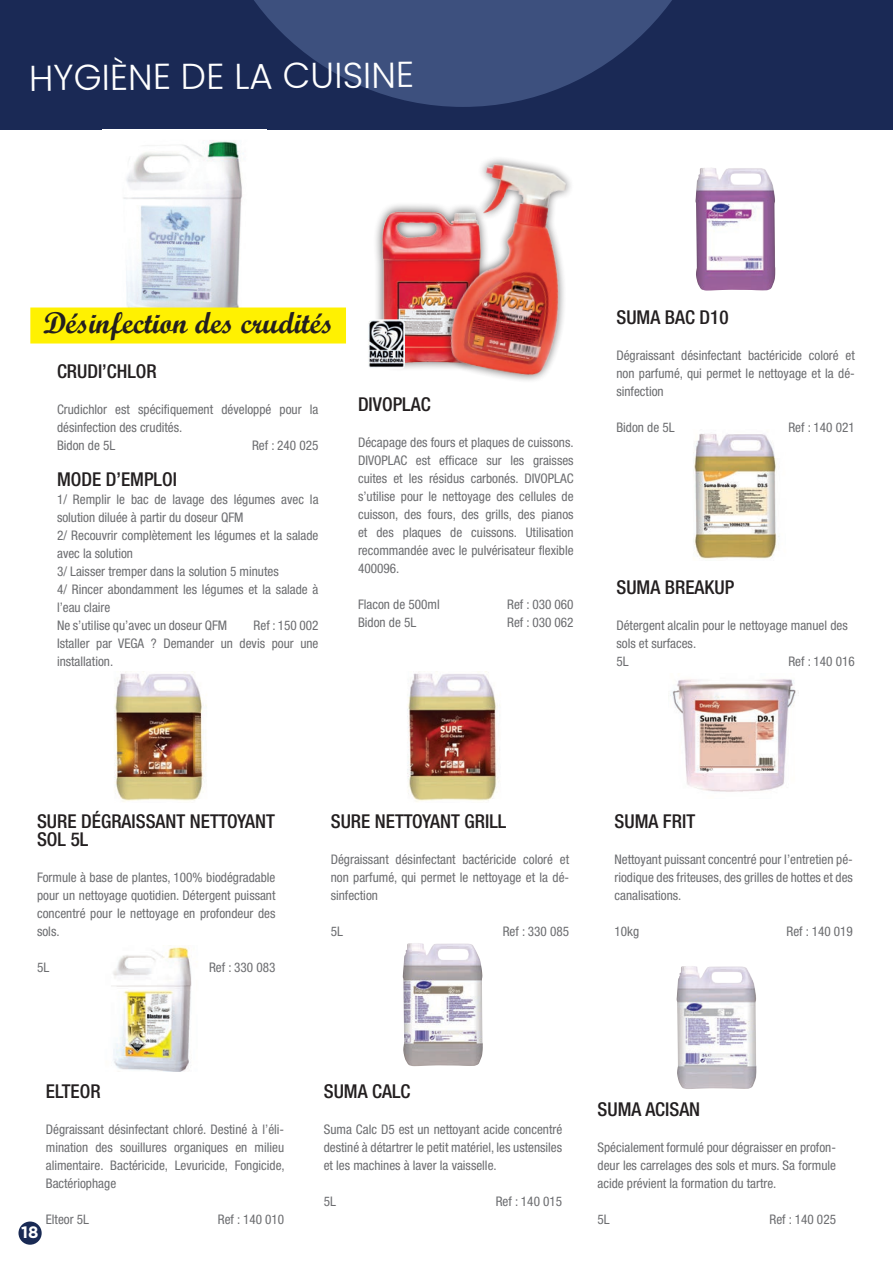
<style>
.page{position:relative;width:893px;height:1263px;background:#fff}
.page>*{position:absolute;margin:0;border:0;box-sizing:border-box;transform-origin:0 0}
.t1{font:300 36px "Poppins";color:#fff}
.t2{font:30px "Script MT Bold";color:#231f20}
.t3{font:500 condensed 19.05px/18px "Helvetica Neue";color:#231f20}
.t4{font:700 16.5px "Gotham";color:#fff}
.t5{font:condensed 13.2px/18px "Helvetica Neue LT Std";color:#6c6d70;text-align:justify}
</style>
<div class="page">
<img style="left:693px;top:433px;width:87px;height:126px">
<img style="left:111px;top:945px;width:81px;height:127px">
<img style="left:676px;top:966px;width:81px;height:123px">
<img style="left:403px;top:943px;width:80px;height:123px">
<img style="left:695px;top:168px;width:80px;height:123px">
<img style="left:114px;top:672px;width:92px;height:130px">
<img style="left:407px;top:672px;width:93px;height:130px">
<img style="left:670px;top:679px;width:129px;height:113px">
<div style="left:0;top:0;width:893px;height:129px;background:#1a2955"></div>
<svg style="left:254px;top:0;width:418px;height:107px;fill:#3d507e"></svg>
<div style="left:18px;top:1221px;width:24px;height:24px;background:#192a54;border-radius:50%"></div>
<img style="left:376px;top:207px;width:47px;height:161px">
<img style="left:423px;top:158px;width:148px;height:223px">
<img style="left:123px;top:140px;width:119px;height:167px">
<div style="left:30px;top:307px;width:316px;height:36px;background:#fff101"></div>
<img style="left:368px;top:311px;width:42px;height:58px">
<h1 class="t1" style="left:29px;top:55px;width:387px">HYGIÈNE DE LA CUISINE</h1>
<h2 class="t2" style="left:43px;top:304px;width:292px">Désinfection des crudités</h2>
<h3 class="t3" style="left:57px;top:362px;width:101px">CRUDI’CHLOR</h3>
<p class="t5" style="left:57px;top:400px;width:263px;text-align:left">Crudichlor est spécifiquement développé pour la désinfection des crudités.<br>Bidon de 5L</p>
<p class="t5" style="left:252px;top:436px;width:68px">Ref : 240 025</p>
<h3 class="t3" style="left:57px;top:470px;width:121px">MODE D’EMPLOI</h3>
<p class="t5" style="left:57px;top:490px;width:263px;text-align:left">1/ Remplir le bac de lavage des légumes avec la solution diluée à partir du doseur QFM<br>2/ Recouvrir complètement les légumes et la salade avec la solution<br>3/ Laisser tremper dans la solution 5 minutes<br>4/ Rincer abondamment les légumes et la salade à l’eau claire<br>Ne s’utilise qu’avec un doseur QFM</p>
<p class="t5" style="left:57px;top:616px;width:263px;text-indent:197px">Ref : 150 002<br>Istaller par VEGA ? Demander un devis pour une installation.</p>
<h3 class="t3" style="left:358px;top:395px;width:74px">DIVOPLAC</h3>
<p class="t5" style="left:358px;top:433px;width:217px">Décapage des fours et plaques de cuissons.<br>DIVOPLAC est efficace sur les graisses cuites et les résidus carbonés. DIVOPLAC s’utilise pour le nettoyage des cellules de cuisson, des fours, des grills, des pianos et des plaques de cuissons. Utilisation recommandée avec le pulvérisateur flexible 400096.</p>
<p class="t5" style="left:358px;top:595px;width:83px">Flacon de 500ml</p>
<p class="t5" style="left:507px;top:595px;width:68px">Ref : 030 060</p>
<p class="t5" style="left:358px;top:613px;width:60px">Bidon de 5L</p>
<p class="t5" style="left:507px;top:613px;width:68px">Ref : 030 062</p>
<h3 class="t3" style="left:616px;top:308px;width:114px">SUMA BAC D10</h3>
<p class="t5" style="left:616px;top:346px;width:240px">Dégraissant désinfectant bactéricide coloré et non parfumé, qui permet le nettoyage et la dé&shy;sinfection</p>
<p class="t5" style="left:616px;top:418px;width:60px">Bidon de 5L</p>
<p class="t5" style="left:788px;top:418px;width:68px">Ref : 140 021</p>
<h3 class="t3" style="left:616px;top:578px;width:119px">SUMA BREAKUP</h3>
<p class="t5" style="left:616px;top:616px;width:233px;text-align:left">Détergent alcalin pour le nettoyage manuel des sols et surfaces.<br>5L</p>
<p class="t5" style="left:788px;top:652px;width:68px">Ref : 140 016</p>
<h3 class="t3" style="left:37px;top:812px;width:239px">SURE DÉGRAISSANT NETTOYANT<br>SOL 5L</h3>
<p class="t5" style="left:37px;top:868px;width:240px">Formule à base de plantes, 100% biodégradable pour un nettoyage quotidien. Détergent puissant concentré pour le nettoyage en profondeur des sols.</p>
<p class="t5" style="left:37px;top:958px;width:14px">5L</p>
<p class="t5" style="left:209px;top:958px;width:68px">Ref : 330 083</p>
<h3 class="t3" style="left:331px;top:812px;width:177px">SURE NETTOYANT GRILL</h3>
<p class="t5" style="left:331px;top:850px;width:240px">Dégraissant désinfectant bactéricide coloré et non parfumé, qui permet le nettoyage et la dé&shy;sinfection</p>
<p class="t5" style="left:331px;top:922px;width:14px">5L</p>
<p class="t5" style="left:503px;top:922px;width:68px">Ref : 330 085</p>
<h3 class="t3" style="left:614px;top:812px;width:82px">SUMA FRIT</h3>
<p class="t5" style="left:614px;top:850px;width:240px">Nettoyant puissant concentré pour l’entretien pé&shy;riodique des friteuses, des grilles de hottes et des canalisations.</p>
<p class="t5" style="left:614px;top:922px;width:26px">10kg</p>
<p class="t5" style="left:786px;top:922px;width:68px">Ref : 140 019</p>
<p class="t4" style="left:21px;top:1223px;width:19px">18</p>
<h3 class="t3" style="left:46px;top:1082px;width:56px">ELTEOR</h3>
<p class="t5" style="left:46px;top:1120px;width:240px">Dégraissant désinfectant chloré. Destiné à l’éli&shy;mination des souillures organiques en milieu alimentaire. Bactéricide, Levuricide, Fongicide, Bactériophage</p>
<p class="t5" style="left:46px;top:1210px;width:45px">Elteor 5L</p>
<p class="t5" style="left:218px;top:1210px;width:68px">Ref : 140 010</p>
<h3 class="t3" style="left:324px;top:1082px;width:88px">SUMA CALC</h3>
<p class="t5" style="left:324px;top:1120px;width:240px">Suma Calc D5 est un nettoyant acide concentré destiné à détartrer le petit matériel, les ustensiles et les machines à laver la vaisselle.</p>
<p class="t5" style="left:324px;top:1192px;width:14px">5L</p>
<p class="t5" style="left:496px;top:1192px;width:68px">Ref : 140 015</p>
<h3 class="t3" style="left:598px;top:1100px;width:104px">SUMA ACISAN</h3>
<p class="t5" style="left:598px;top:1138px;width:240px">Spécialement formulé pour dégraisser en profon&shy;deur les carrelages des sols et murs. Sa formule acide prévient la formation du tartre.</p>
<p class="t5" style="left:598px;top:1210px;width:14px">5L</p>
<p class="t5" style="left:769px;top:1210px;width:68px">Ref : 140 025</p>
</div>
